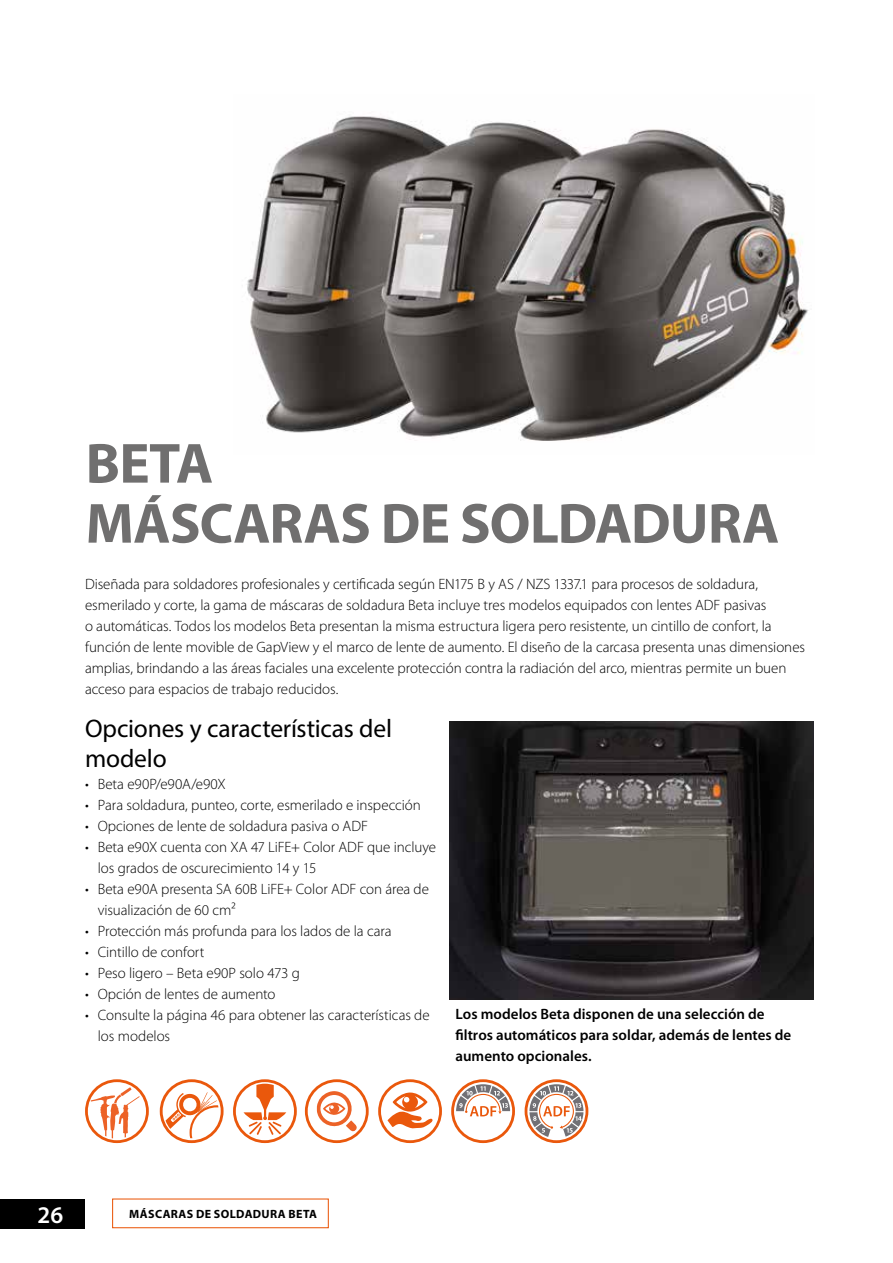
<style>
.page{position:relative;width:893px;height:1263px;background:#fff}
.page>*{position:absolute;margin:0;border:0;box-sizing:border-box;transform-origin:0 0}
.t1{font:700 57px/60px "Myriad Pro";letter-spacing:-.015em;color:#706f6f}
.t2{font:25.5px/30.6px "Myriad Pro";letter-spacing:-.005em;color:#000}
.t3{font:600 24px "Myriad Pro";color:#fff}
.t4{font:300 15px/21px "Myriad Pro";letter-spacing:-.005em;color:#000}
.t5{font:600 15px/21px "Myriad Pro";color:#000}
.t6{font:700 12px "Myriad Pro";letter-spacing:.035em;color:#000}
</style>
<div class="page">
<img style="left:450px;top:722px;width:363px;height:278px">
<svg style="left:85px;top:1079px;width:64px;height:64px"></svg>
<svg style="left:160px;top:1079px;width:64px;height:64px"></svg>
<svg style="left:233px;top:1079px;width:64px;height:64px"></svg>
<svg style="left:305px;top:1079px;width:64px;height:64px"></svg>
<svg style="left:378px;top:1079px;width:64px;height:64px"></svg>
<svg style="left:451px;top:1079px;width:64px;height:64px"></svg>
<svg style="left:525px;top:1079px;width:63px;height:64px"></svg>
<img style="left:247px;top:116px;width:562px;height:325px">
<div style="left:112px;top:1198px;width:217px;height:30px;border:1px solid #ea580c"></div>
<div style="left:0;top:1199px;width:85px;height:30px;background:#000"></div>
<h1 class="t1" style="left:86px;top:432px;width:695px">BETA<br>MÁSCARAS DE SOLDADURA</h1>
<p class="t4" style="left:85px;top:573px;width:722px">Diseñada para soldadores profesionales y certificada según EN175 B y AS / NZS 1337.1 para procesos de soldadura, esmerilado y corte, la gama de máscaras de soldadura Beta incluye tres modelos equipados con lentes ADF pasivas<br>o automáticas. Todos los modelos Beta presentan la misma estructura ligera pero resistente, un cintillo de confort, la función de lente movible de GapView y el marco de lente de aumento. El diseño de la carcasa presenta unas dimensiones amplias, brindando a las áreas faciales una excelente protección contra la radiación del arco, mientras permite un buen acceso para espacios de trabajo reducidos.</p>
<h2 class="t2" style="left:85px;top:712px;width:308px">Opciones y características del modelo</h2>
<p class="t4" style="left:85px;top:774px;width:142px">• Beta e90P/e90A/e90X</p>
<p class="t4" style="left:85px;top:795px;width:337px">• Para soldadura, punteo, corte, esmerilado e inspección</p>
<p class="t4" style="left:85px;top:816px;width:284px">• Opciones de lente de soldadura pasiva o ADF</p>
<p class="t4" style="left:98px;top:837px;width:340px;text-indent:-13px">• Beta e90X cuenta con XA 47 LiFE+ Color ADF que incluye los grados de oscurecimiento 14 y 15</p>
<p class="t4" style="left:98px;top:879px;width:333px;text-indent:-13px">• Beta e90A presenta SA 60B LiFE+ Color ADF con área de visualización de 60 cm²</p>
<p class="t4" style="left:85px;top:921px;width:308px">• Protección más profunda para los lados de la cara</p>
<p class="t4" style="left:85px;top:942px;width:121px">• Cintillo de confort</p>
<p class="t4" style="left:85px;top:963px;width:216px">• Peso ligero – Beta e90P solo 473 g</p>
<p class="t4" style="left:85px;top:984px;width:192px">• Opción de lentes de aumento</p>
<p class="t4" style="left:98px;top:1005px;width:333px;text-indent:-13px">• Consulte la página 46 para obtener las características de los modelos</p>
<p class="t5" style="left:455px;top:1003px;width:337px">Los modelos Beta disponen de una selección de filtros automáticos para soldar, además de lentes de aumento opcionales.</p>
<h3 class="t3" style="left:38px;top:1200px;width:27px">26</h3>
<p class="t6" style="left:129px;top:1206px;width:189px">MÁSCARAS DE SOLDADURA BETA</p>
</div>
